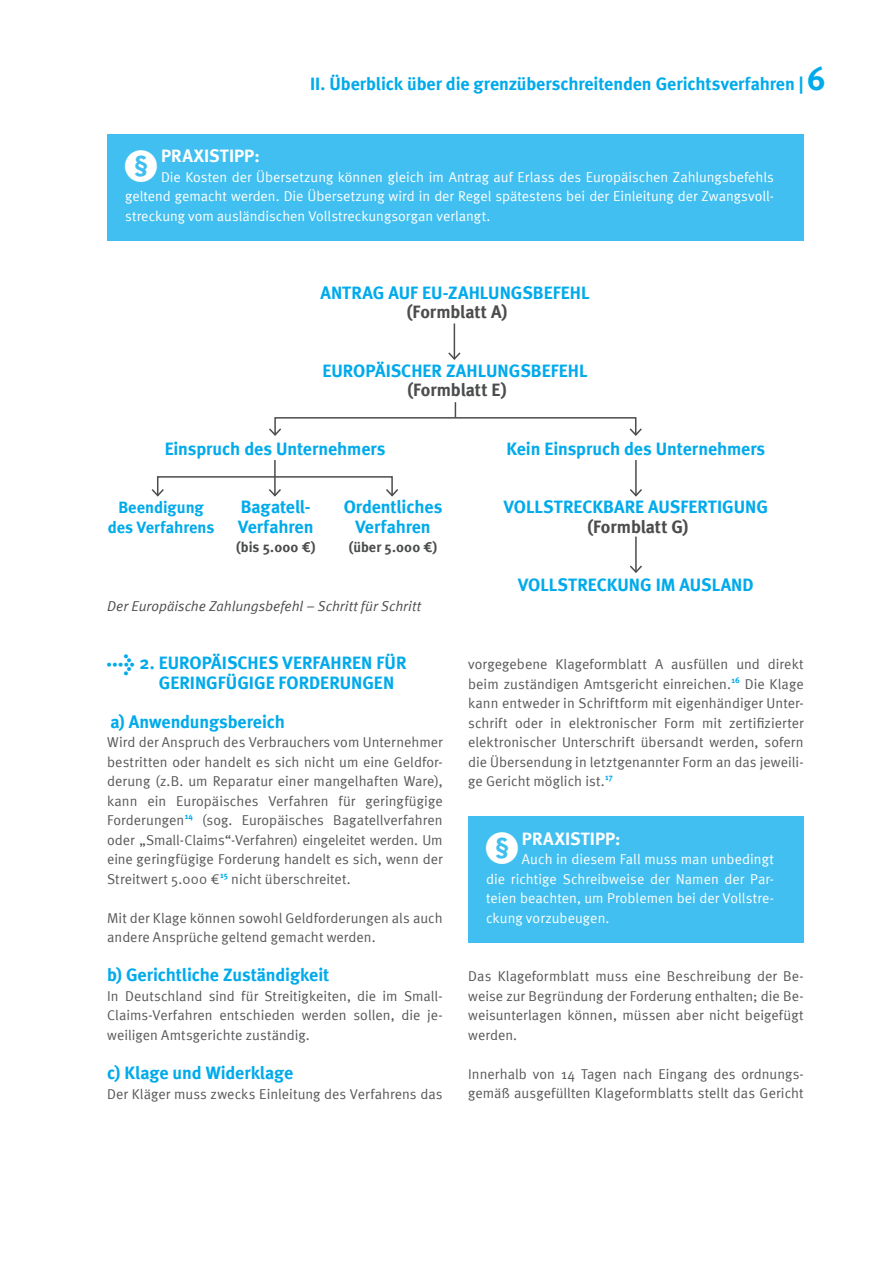
<style>
.page{position:relative;width:893px;height:1263px;background:#fff}
.page>*{position:absolute;margin:0;border:0;box-sizing:border-box;transform-origin:0 0}
.t1{font:700 18px/19.5px "Meta";color:#00aaeb}
.t2{font:700 18px "Meta";letter-spacing:-.005em;color:#4b4c4d}
.t3{font:700 18px "Meta";letter-spacing:.01em;color:#fff}
.t4{font:700 16.5px/19.5px "Meta";color:#00aaeb;text-align:center}
.t5{font:14.25px/19.5px "Meta Normal";letter-spacing:.005em;color:#57585a;text-align:justify}
.t6{font:14.25px/19.5px "Meta Normal";letter-spacing:.005em;color:#fff;text-align:justify}
.t7{font:italic 14.25px "Meta Normal";color:#4b4c4d}
.t8{font:700 14.25px "Meta";letter-spacing:.01em;color:#4b4c4d}
.s1{font-size:33px}
.s2{font-family:"Meta Bold Expert";font-weight:400;font-size:23.25px}
</style>
<div class="page">
<div style="left:107px;top:134px;width:697px;height:106px;background:#40bff0"></div>
<div style="left:468px;top:816px;width:336px;height:126px;background:#40bff0"></div>
<hr style="left:454px;top:323px;width:1px;height:36px;background:#4b4c4d">
<svg style="left:448px;top:351px;width:13px;height:9px"></svg>
<div style="left:274px;top:417px;width:362px;height:19px;border:2px solid #4b4c4d"></div>
<svg style="left:269px;top:427px;width:14px;height:9px"></svg>
<svg style="left:628px;top:427px;width:14px;height:9px"></svg>
<svg style="left:455px;top:402px;width:1px;height:15px"></svg>
<hr style="left:635px;top:460px;width:2px;height:35px;background:#4b4c4d">
<svg style="left:630px;top:487px;width:12px;height:10px"></svg>
<hr style="left:274px;top:460px;width:2px;height:35px;background:#4b4c4d">
<svg style="left:269px;top:487px;width:12px;height:10px"></svg>
<div style="left:157px;top:476px;width:236px;height:20px;border:2px solid #4b4c4d"></div>
<svg style="left:151px;top:487px;width:14px;height:10px"></svg>
<svg style="left:384px;top:487px;width:14px;height:10px"></svg>
<hr style="left:635px;top:536px;width:2px;height:36px;background:#4b4c4d">
<svg style="left:630px;top:564px;width:12px;height:9px"></svg>
<p class="t1" style="left:310px;top:74px;width:517px">II. Überblick über die grenzüberschreitenden Gerichtsverfahren | <span class="s1">6</span></p>
<p class="t3" style="left:125px;top:145px;width:136px">▪PRAXISTIPP:</p>
<p class="t6" style="left:125px;top:167px;width:650px;text-indent:36px">Die Kosten der Übersetzung können gleich im Antrag auf Erlass des Europäischen Zahlungsbefehls geltend gemacht werden. Die Übersetzung wird in der Regel spätestens bei der Einleitung der Zwangsvoll&shy;streckung vom ausländischen Vollstreckungsorgan verlangt.</p>
<p class="t1" style="left:320px;top:283px;width:271px">ANTRAG AUF EU-ZAHLUNGSBEFEHL</p>
<p class="t2" style="left:407px;top:301px;width:102px">(Formblatt A)</p>
<p class="t1" style="left:323px;top:361px;width:266px">EUROPÄISCHER ZAHLUNGSBEFEHL</p>
<p class="t2" style="left:407px;top:379px;width:101px">(Formblatt E)</p>
<p class="t1" style="left:165px;top:439px;width:222px">Einspruch des Unternehmers</p>
<p class="t1" style="left:507px;top:439px;width:260px">Kein Einspruch des Unternehmers</p>
<p class="t4" style="left:108px;top:498px;width:108px">Beendigung des Verfahrens</p>
<p class="t1" style="left:238px;top:497px;width:77px">Bagatell-<br>Verfahren</p>
<p class="t8" style="left:236px;top:539px;width:81px">(bis 5.000 €)</p>
<p class="t1" style="left:344px;top:497px;width:100px;text-align:center">Ordentliches<br>Verfahren</p>
<p class="t8" style="left:349px;top:539px;width:90px">(über 5.000 €)</p>
<p class="t1" style="left:504px;top:497px;width:266px">VOLLSTRECKBARE AUSFERTIGUNG</p>
<p class="t2" style="left:587px;top:516px;width:103px">(Formblatt G)</p>
<p class="t1" style="left:518px;top:575px;width:237px">VOLLSTRECKUNG IM AUSLAND</p>
<p class="t7" style="left:107px;top:598px;width:315px">Der Europäische Zahlungsbefehl – Schritt für Schritt</p>
<p class="t1" style="left:159px;top:653px;width:249px;text-indent:-52px"><span class="s2">l</span> 2. EUROPÄISCHES VERFAHREN FÜR<br>GERINGFÜGIGE FORDERUNGEN</p>
<p class="t5" style="left:468px;top:655px;width:337px">vorgegebene Klageformblatt A ausfüllen und direkt beim zuständigen Amtsgericht einreichen.<sup>16</sup> Die Klage kann entweder in Schriftform mit eigenhändiger Unter&shy;schrift oder in elektronischer Form mit zertifizierter elektronischer Unterschrift übersandt werden, sofern die Übersendung in letztgenannter Form an das jeweili&shy;ge Gericht möglich ist.<sup>17</sup></p>
<p class="t1" style="left:110px;top:712px;width:176px">a) Anwendungsbereich</p>
<p class="t5" style="left:107px;top:733px;width:337px">Wird der Anspruch des Verbrauchers vom Unternehmer bestritten oder handelt es sich nicht um eine Geldfor&shy;derung (z.B. um Reparatur einer mangelhaften Ware), kann ein Europäisches Verfahren für geringfügige Forderungen<sup>14</sup> (sog. Europäisches Bagatellverfahren oder „Small-Claims“-Verfahren) eingeleitet werden. Um eine geringfügige Forderung handelt es sich, wenn der Streitwert 5.000 €<sup>15</sup> nicht überschreitet.</p>
<p class="t5" style="left:107px;top:908px;width:337px">Mit der Klage können sowohl Geldforderungen als auch andere Ansprüche geltend gemacht werden.</p>
<p class="t1" style="left:107px;top:965px;width:224px">b) Gerichtliche Zuständigkeit</p>
<p class="t5" style="left:107px;top:986px;width:337px">In Deutschland sind für Streitigkeiten, die im Small-Claims-Verfahren entschieden werden sollen, die je&shy;weiligen Amtsgerichte zuständig.</p>
<p class="t1" style="left:107px;top:1063px;width:188px">c) Klage und Widerklage</p>
<p class="t5" style="left:107px;top:1084px;width:337px">Der Kläger muss zwecks Einleitung des Verfahrens das</p>
<p class="t3" style="left:486px;top:828px;width:136px">▪PRAXISTIPP:</p>
<p class="t6" style="left:486px;top:850px;width:290px;text-indent:36px">Auch in diesem Fall muss man unbedingt die richtige Schreibweise der Namen der Par&shy;teien beachten, um Problemen bei der Vollstre&shy;ckung vorzubeugen.</p>
<p class="t5" style="left:468px;top:967px;width:337px">Das Klageformblatt muss eine Beschreibung der Be&shy;weise zur Begründung der Forderung enthalten; die Be&shy;weisunterlagen können, müssen aber nicht beigefügt werden.</p>
<p class="t5" style="left:468px;top:1064px;width:337px">Innerhalb von 14 Tagen nach Eingang des ordnungs&shy;gemäß ausgefüllten Klageformblatts stellt das Gericht</p>
</div>
